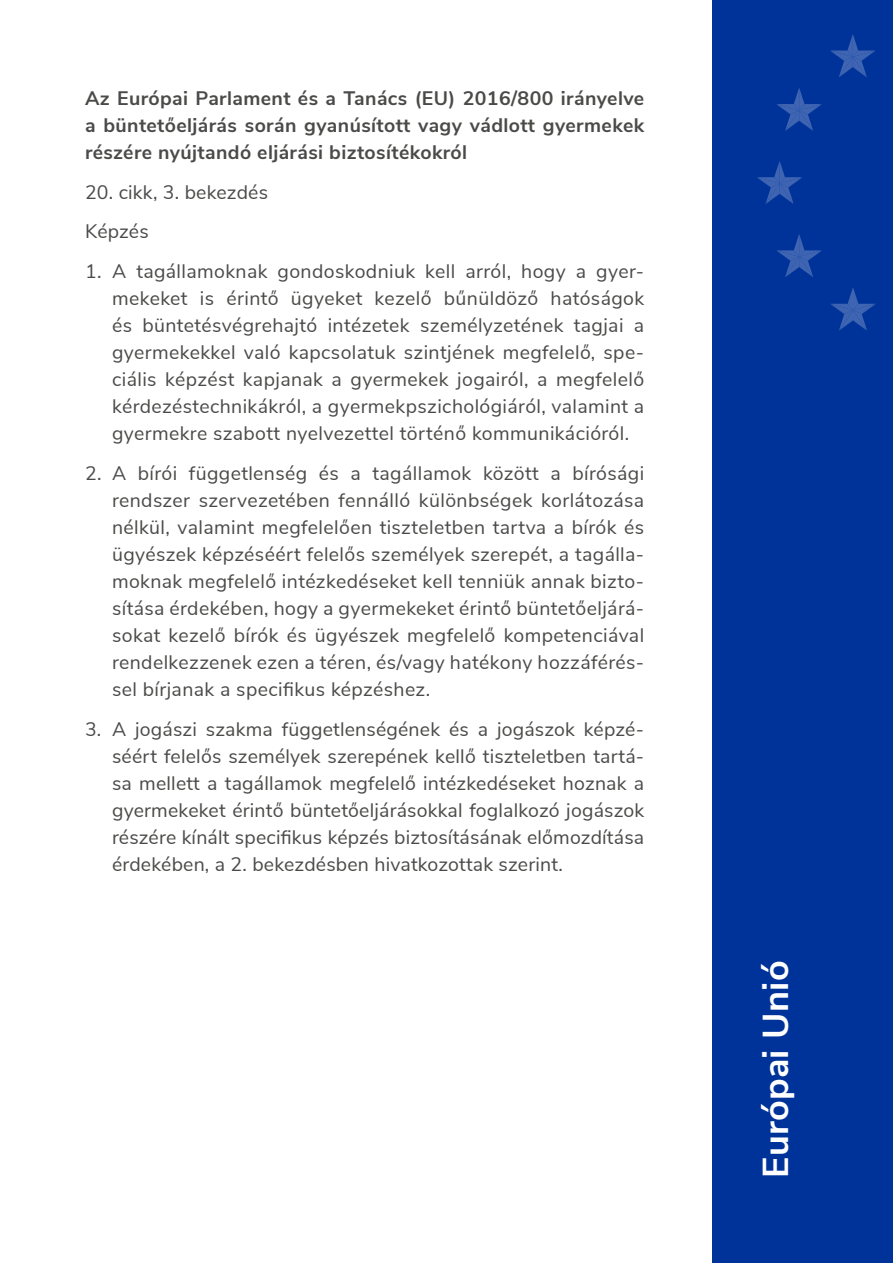
<style>
.page{position:relative;width:893px;height:1263px;background:#fff}
.page>*{position:absolute;margin:0;border:0;box-sizing:border-box;transform-origin:0 0}
.folyo{font:700 36px "Nunito Sans";letter-spacing:.01em;color:#fff}
.folyo-2{font:19.5px/27px "Nunito Sans";letter-spacing:.015em;color:#4a4a49;text-align:justify}
.folyo-3{font:700 19.5px/27px "Nunito Sans";letter-spacing:.02em;color:#4a4a49;text-align:justify}
</style>
<div class="page">
<div style="left:712px;top:0;width:181px;height:1263px;background:#039"></div>
<svg style="left:830px;top:34px;width:45px;height:43px"></svg>
<svg style="left:777px;top:88px;width:45px;height:43px"></svg>
<svg style="left:777px;top:234px;width:45px;height:43px"></svg>
<svg style="left:757px;top:161px;width:45px;height:43px"></svg>
<svg style="left:831px;top:288px;width:44px;height:43px"></svg>
<p class="folyo-3" style="left:85px;top:83px;width:561px">Az Európai Parlament és a Tanács (EU) 2016/800 irányelve a büntetőeljárás során gyanúsított vagy vádlott gyermekek részére nyújtandó eljárási biztosítékokról</p>
<p class="folyo-2" style="left:85px;top:177px;width:185px">20. cikk, 3. bekezdés</p>
<p class="folyo-2" style="left:85px;top:217px;width:65px">Képzés</p>
<p class="folyo-2" style="left:112px;top:257px;width:534px;text-indent:-27px">1. A tagállamoknak gondoskodniuk kell arról, hogy a gyer&shy;mekeket is érintő ügyeket kezelő bűnüldöző hatóságok és büntetésvégrehajtó intézetek személyzetének tagjai a gyermekekkel való kapcsolatuk szintjének megfelelő, spe&shy;ciális képzést kapjanak a gyermekek jogairól, a megfelelő kérdezéstechnikákról, a gyermekpszichológiáról, valamint a gyermekre szabott nyelvezettel történő kommunikációról.</p>
<p class="folyo-2" style="left:112px;top:458px;width:534px;text-indent:-27px">2. A bírói függetlenség és a tagállamok között a bírósági rendszer szervezetében fennálló különbségek korlátozása nélkül, valamint megfelelően tiszteletben tartva a bírók és ügyészek képzéséért felelős személyek szerepét, a tagálla&shy;moknak megfelelő intézkedéseket kell tenniük annak bizto&shy;sítása érdekében, hogy a gyermekeket érintő büntetőeljárá&shy;sokat kezelő bírók és ügyészek megfelelő kompetenciával rendelkezzenek ezen a téren, és/vagy hatékony hozzáférés&shy;sel bírjanak a specifikus képzéshez.</p>
<p class="folyo-2" style="left:112px;top:714px;width:534px;text-indent:-27px">3. A jogászi szakma függetlenségének és a jogászok képzé&shy;séért felelős személyek szerepének kellő tiszteletben tartá&shy;sa mellett a tagállamok megfelelő intézkedéseket hoznak a gyermekeket érintő büntetőeljárásokkal foglalkozó jogászok részére kínált specifikus képzés biztosításának előmozdítása érdekében, a 2. bekezdésben hivatkozottak szerint.</p>
<p class="folyo" style="left:749px;top:1178px;width:219px;rotate:-90deg">Európai Unió</p>
</div>
